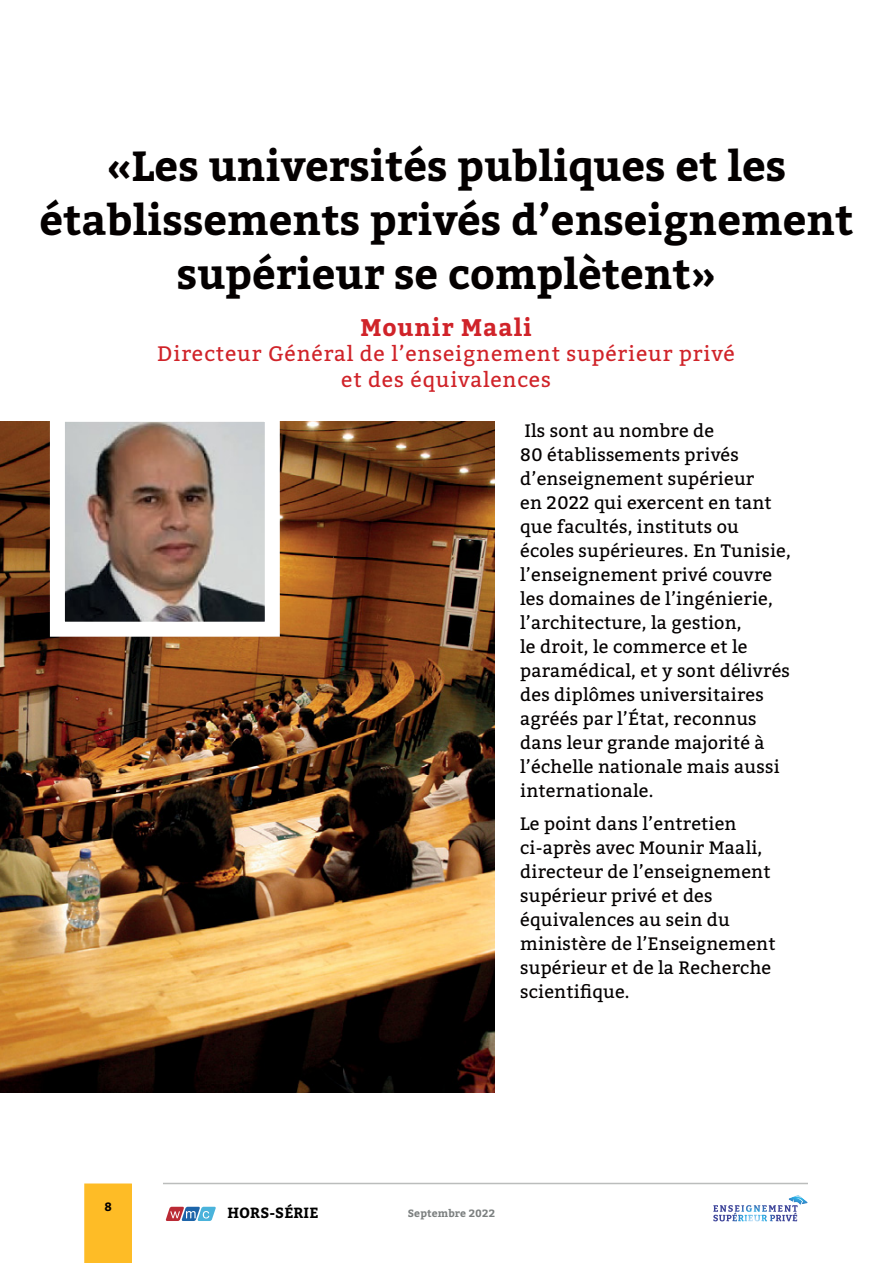
<style>
.page{position:relative;width:893px;height:1263px;background:#fff}
.page>*{position:absolute;margin:0;border:0;box-sizing:border-box;transform-origin:0 0}
.t1{font:700 42px/54px "Bitter";color:#040000;text-align:center}
.t2{font:700 24px "Bitter";letter-spacing:.04em;color:#d02329}
.t3{font:21px/25.2px "Bitter";letter-spacing:.04em;color:#d02329;text-align:center}
.t4{font:18px/24px "Bitter";letter-spacing:.01em;color:#040000}
.t5{font:700 14.7px "Bitter";letter-spacing:.01em;color:#000}
.t6{font:700 12px "Bitter";color:#040000}
.t7{font:700 10.5px "Bitter";letter-spacing:.01em;color:#7c8080}
</style>
<div class="page">
<div style="left:85px;top:1184px;width:46px;height:79px;background:#febc26"></div>
<div style="left:84px;top:1184px;width:48px;height:79px;border:2px solid #febc26"></div>
<svg style="left:166px;top:1207px;width:50px;height:14px"></svg>
<hr style="left:163px;top:1183px;width:645px;height:1px;background:#bbbdbc">
<svg style="left:713px;top:1195px;width:95px;height:26px"></svg>
<img style="left:0;top:422px;width:494px;height:671px">
<img style="left:42px;top:421px;width:245px;height:223px">
<h1 class="t1" style="left:40px;top:143px;width:815px">«Les universités publiques et les établissements privés d’enseignement supérieur se complètent»</h1>
<h2 class="t2" style="left:360px;top:318px;width:173px">Mounir Maali</h2>
<p class="t3" style="left:157px;top:343px;width:579px">Directeur Général de l’enseignement supérieur privé et des équivalences</p>
<p class="t4" style="left:520px;top:421px;width:272px">Ils sont au nombre de<br>80 établissements privés d’enseignement supérieur<br>en 2022 qui exercent en tant que facultés, instituts ou écoles supérieures. En Tunisie, l’enseignement privé couvre les domaines de l’ingénierie, l’architecture, la gestion,<br>le droit, le commerce et le paramédical, et y sont délivrés des diplômes universitaires agréés par l’État, reconnus dans leur grande majorité à l’échelle nationale mais aussi internationale.</p>
<p class="t4" style="left:520px;top:813px;width:257px">Le point dans l’entretien ci-après avec Mounir Maali, directeur de l’enseignement supérieur privé et des équivalences au sein du ministère de l’Enseignement supérieur et de la Recherche scientifique.</p>
<p class="t6" style="left:104px;top:1202px;width:9px">8</p>
<p class="t5" style="left:227px;top:1207px;width:93px">HORS-SÉRIE</p>
<p class="t7" style="left:408px;top:1209px;width:89px">Septembre 2022</p>
</div>
